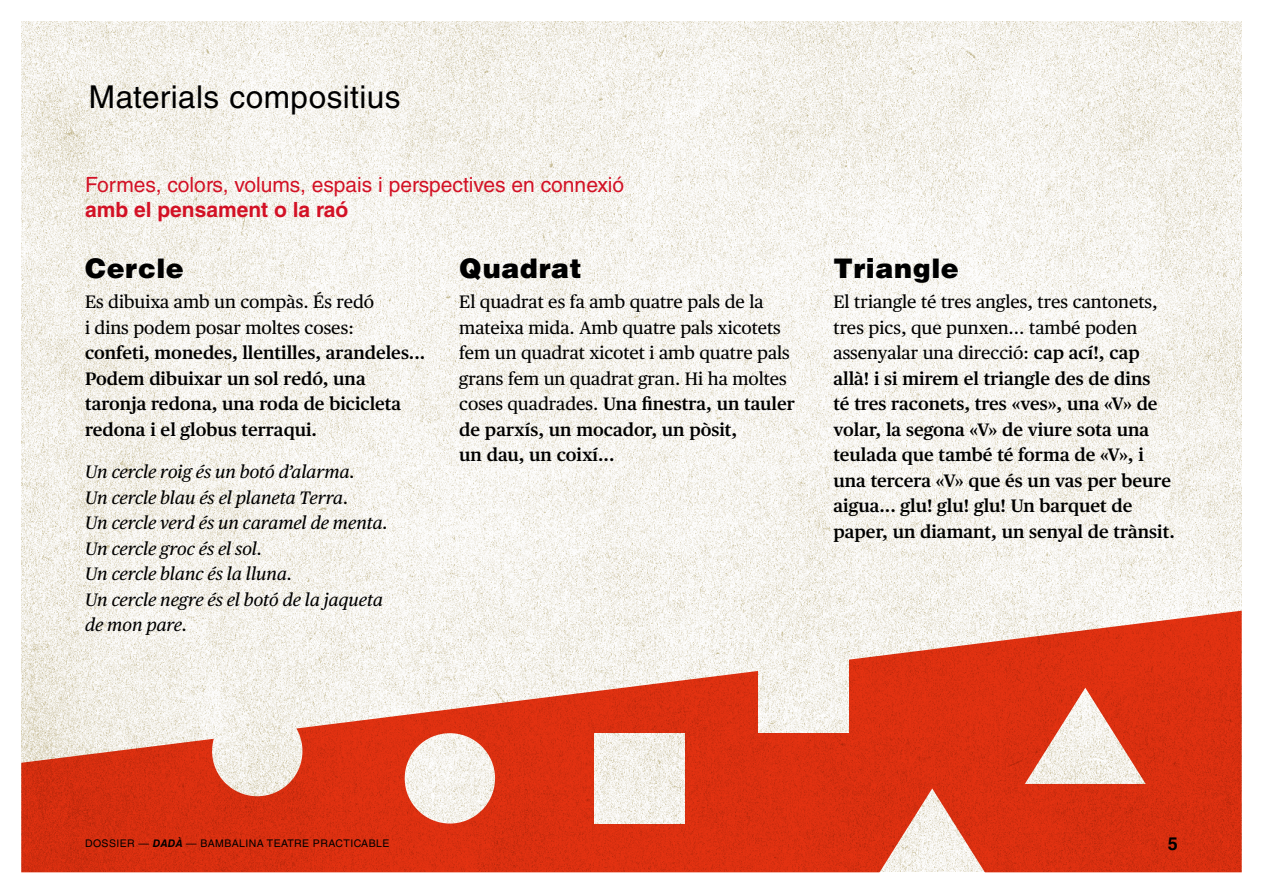
<style>
.page{position:relative;width:1263px;height:893px;background:#fff}
.page>*{position:absolute;margin:0;border:0;box-sizing:border-box;transform-origin:0 0}
.t1{font:31.5px "Helvetica LT Std";letter-spacing:.015em;color:#000}
.t2{font:900 27px "Helvetica LT Std";letter-spacing:.02em;color:#000}
.t3{font:21px "Helvetica LT Std";color:#d31125}
.t4{font:700 21px "Helvetica LT Std";color:#d31125}
.t5{font:600 18px/25.5px "Publico Text";color:#000}
.t6{font:18px/25.5px "Publico Text";color:#000}
.t7{font:italic 18px/25.5px "Publico Text";color:#000}
.t8{font:700 18px "Helvetica LT Std";color:#000}
.t9{font:10.5px "Helvetica LT Std";letter-spacing:.04em;color:#000}
.s1{font-weight:600}
.s2{font-weight:400}
.s3{font-weight:700;font-style:italic}
</style>
<div class="page">
<img style="left:21px;top:21px;width:1221px;height:851px">
<h1 class="t1" style="left:89px;top:78px;width:313px">Materials compositius</h1>
<p class="t3" style="left:85px;top:173px;width:541px">Formes, colors, volums, espais i perspectives en connexió</p>
<p class="t4" style="left:85px;top:197px;width:265px">amb el pensament o la raó</p>
<h2 class="t2" style="left:85px;top:251px;width:100px">Cercle</h2>
<p class="t6" style="left:85px;top:288px;width:291px">Es dibuixa amb un compàs. És redó i dins podem posar moltes coses:</p>
<p class="t5" style="left:85px;top:339px;width:342px">confeti, monedes, llentilles, arandeles...<br>Podem dibuixar un sol redó, una taronja redona, una roda de bicicleta redona i el globus terraqui.</p>
<p class="t7" style="left:85px;top:458px;width:304px">Un cercle roig és un botó d’alarma.<br>Un cercle blau és el planeta Terra.<br>Un cercle verd és un caramel de menta.<br>Un cercle groc és el sol.<br>Un cercle blanc és la lluna.<br>Un cercle negre és el botó de la jaqueta de mon pare.</p>
<h2 class="t2" style="left:459px;top:251px;width:124px">Quadrat</h2>
<p class="t6" style="left:459px;top:288px;width:337px">El quadrat es fa amb quatre pals de la mateixa mida. Amb quatre pals xicotets fem un quadrat xicotet i amb quatre pals grans fem un quadrat gran. Hi ha moltes coses quadrades. <span class="s1">Una finestra, un tauler de parxís, un mocador, un pòsit,<br>un dau, un coixí...</span></p>
<h2 class="t2" style="left:833px;top:251px;width:127px">Triangle</h2>
<p class="t5" style="left:833px;top:288px;width:343px"><span class="s2">El triangle té tres angles, tres cantonets, tres pics, que punxen... també poden assenyalar una direcció:</span> cap ací!, cap allà! i si mirem el triangle des de dins<br>té tres raconets, tres «ves», una «V» de volar, la segona «V» de viure sota una teulada que també té forma de «V», i una tercera «V» que és un vas per beure aigua... glu! glu! glu! Un barquet de paper, un diamant, un senyal de trànsit.</p>
<p class="t9" style="left:85px;top:837px;width:306px">DOSSIER — <span class="s3">DADÀ</span> — BAMBALINA TEATRE PRACTICABLE</p>
<p class="t8" style="left:1168px;top:832px;width:12px">5</p>
</div>
